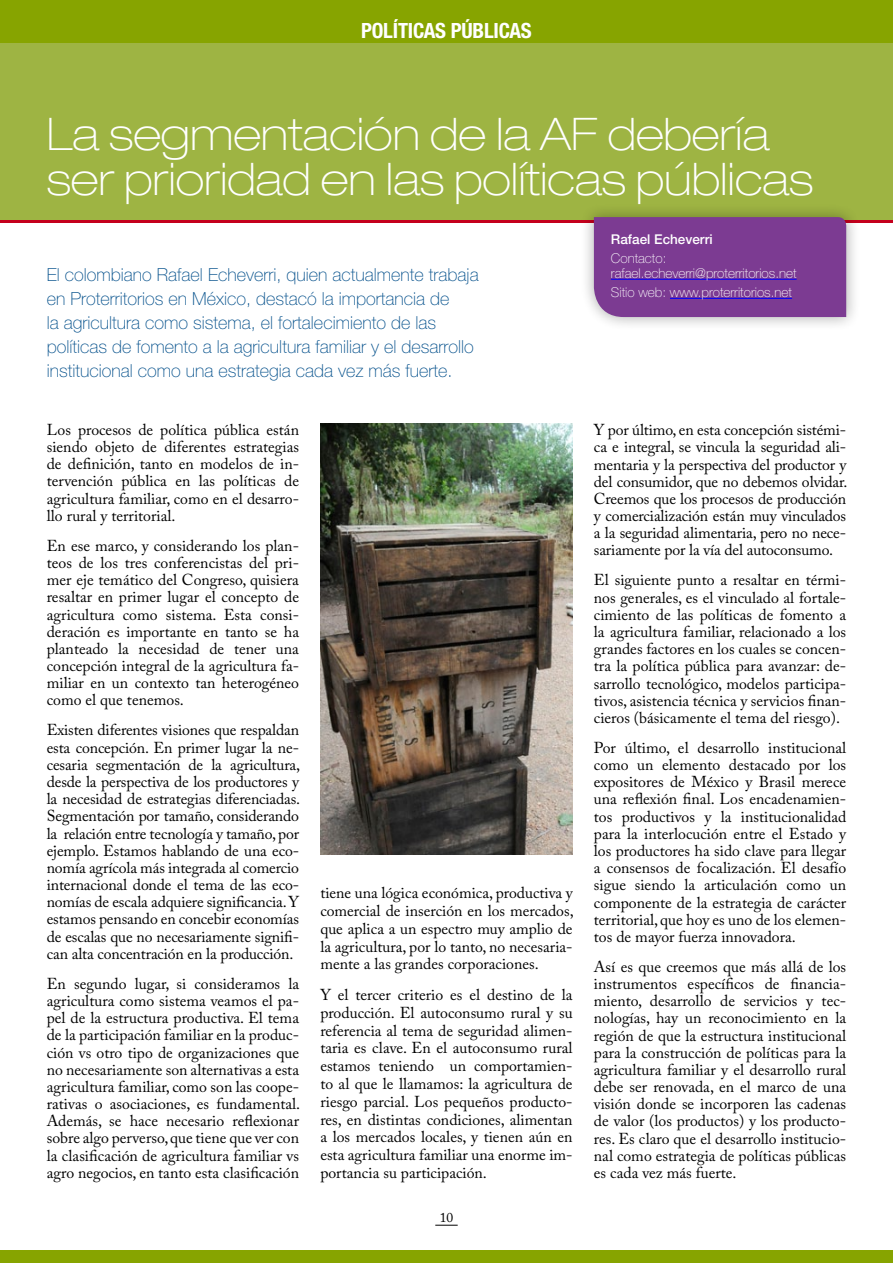
<style>
.page{position:relative;width:893px;height:1263px;background:#fff}
.page>*{position:absolute;margin:0;border:0;box-sizing:border-box;transform-origin:0 0}
.t1{font:100 expanded 45px/45px "Helvetica Neue LT Std";color:#fff}
.t2{font:700 condensed 21px "Helvetica Neue LT Std";letter-spacing:-.01em;color:#fff}
.t3{font:100 18px/24px "Helvetica Neue LT Std";color:#004e8a}
.t4{font:15.75px/17.2px "Adobe Caslon Pro";color:#000;text-align:justify}
.t5{font:100 13.5px/14.9px "Helvetica Neue LT Std";color:#fff}
.t6{font:500 13.5px "Helvetica Neue LT Std";color:#fff}
.t7{font:13.5px "Adobe Caslon Pro";color:#000}
</style>
<div class="page">
<svg style="left:435px;top:1225px;width:23px;height:1px"></svg>
<div style="left:0;top:1250px;width:893px;height:13px;background:#87a400"></div>
<div style="left:0;top:0;width:893px;height:221px;background:#9eb443"></div>
<hr style="left:0;top:220px;width:893px;height:2px;background:#c4001d">
<div style="left:0;top:0;width:893px;height:43px;background:#87a400"></div>
<div style="left:580px;top:203px;width:280px;height:128px;background:#000;opacity:.33"></div>
<div style="left:594px;top:217px;width:252px;height:100px;background:#7c3b92"></div>
<hr style="left:611px;top:279px;width:186px;height:1px;background:#00f">
<hr style="left:670px;top:298px;width:122px;height:1px;background:#00f">
<img style="left:320px;top:423px;width:253px;height:432px">
<h2 class="t2" style="left:361px;top:18px;width:172px">POLÍTICAS PÚBLICAS</h2>
<h1 class="t1" style="left:47px;top:111px;width:768px">La segmentación de la AF debería ser prioridad en las políticas públicas</h1>
<p class="t3" style="left:47px;top:263px;width:433px">El colombiano Rafael Echeverri, quien actualmente trabaja en Proterritorios en México, destacó la importancia de<br>la agricultura como sistema, el fortalecimiento de las políticas de fomento a la agricultura familiar y el desarrollo institucional como una estrategia cada vez más fuerte.</p>
<p class="t4" style="left:47px;top:421px;width:254px">Los procesos de política pública están siendo objeto de diferentes estrategias de definición, tanto en modelos de in&shy;tervención pública en las políticas de agricultura familiar, como en el desarro&shy;llo rural y territorial.</p>
<p class="t4" style="left:47px;top:537px;width:254px">En ese marco, y considerando los plan&shy;teos de los tres conferencistas del pri&shy;mer eje temático del Congreso, quisiera resaltar en primer lugar el concepto de agricultura como sistema. Esta consi&shy;deración es importante en tanto se ha planteado la necesidad de tener una concepción integral de la agricultura fa&shy;miliar en un contexto tan heterogéneo como el que tenemos.</p>
<p class="t4" style="left:47px;top:721px;width:255px">Existen diferentes visiones que respaldan esta concepción. En primer lugar la ne&shy;cesaria segmentación de la agricultura, desde la perspectiva de los productores y la necesidad de estrategias diferenciadas.<br>Segmentación por tamaño, considerando la relación entre tecnología y tamaño, por ejemplo. Estamos hablando de una eco&shy;nomía agrícola más integrada al comercio internacional donde el tema de las eco&shy;nomías de escala adquiere significancia. Y estamos pensando en concebir economías de escalas que no necesariamente signifi&shy;can alta concentración en la producción.</p>
<p class="t4" style="left:47px;top:975px;width:255px">En segundo lugar, si consideramos la agricultura como sistema veamos el pa&shy;pel de la estructura productiva. El tema de la participación familiar en la produc&shy;ción vs otro tipo de organizaciones que no necesariamente son alternativas a esta agricultura familiar, como son las coope&shy;rativas o asociaciones, es fundamental.<br>Además, se hace necesario reflexionar sobre algo perverso, que tiene que ver con la clasificación de agricultura familiar vs agro negocios, en tanto esta clasificación</p>
<p class="t4" style="left:320px;top:884px;width:255px;line-height:17.9px">tiene una lógica económica, productiva y comercial de inserción en los mercados, que aplica a un espectro muy amplio de la agricultura, por lo tanto, no necesaria&shy;mente a las grandes corporaciones.</p>
<p class="t4" style="left:320px;top:985px;width:254px;line-height:17.9px">Y el tercer criterio es el destino de la producción. El autoconsumo rural y su referencia al tema de seguridad alimen&shy;taria es clave. En el autoconsumo rural estamos teniendo un comportamien&shy;to al que le llamamos: la agricultura de riesgo parcial. Los pequeños producto&shy;res, en distintas condiciones, alimentan a los mercados locales, y tienen aún en esta agricultura familiar una enorme im&shy;portancia su participación.</p>
<p class="t7" style="left:440px;top:1209px;width:15px">10</p>
<p class="t6" style="left:611px;top:231px;width:103px">Rafael Echeverri</p>
<p class="t5" style="left:611px;top:251px;width:187px">Contacto: rafael.echeverri@proterritorios.net</p>
<p class="t5" style="left:611px;top:285px;width:183px">Sitio web: www.proterritorios.net</p>
<p class="t4" style="left:594px;top:421px;width:255px">Y por último, en esta concepción sistémi&shy;ca e integral, se vincula la seguridad ali&shy;mentaria y la perspectiva del productor y del consumidor, que no debemos olvidar.<br>Creemos que los procesos de producción y comercialización están muy vinculados a la seguridad alimentaria, pero no nece&shy;sariamente por la vía del autoconsumo.</p>
<p class="t4" style="left:594px;top:571px;width:254px">El siguiente punto a resaltar en térmi&shy;nos generales, es el vinculado al fortale&shy;cimiento de las políticas de fomento a la agricultura familiar, relacionado a los grandes factores en los cuales se concen&shy;tra la política pública para avanzar: de&shy;sarrollo tecnológico, modelos participa&shy;tivos, asistencia técnica y servicios finan&shy;cieros (básicamente el tema del riesgo).</p>
<p class="t4" style="left:594px;top:739px;width:254px">Por último, el desarrollo institucional como un elemento destacado por los expositores de México y Brasil merece una reflexión final. Los encadenamien&shy;tos productivos y la institucionalidad para la interlocución entre el Estado y los productores ha sido clave para llegar a consensos de focalización. El desafío sigue siendo la articulación como un componente de la estrategia de carácter territorial, que hoy es uno de los elemen&shy;tos de mayor fuerza innovadora.</p>
<p class="t4" style="left:594px;top:958px;width:254px">Así es que creemos que más allá de los instrumentos específicos de financia&shy;miento, desarrollo de servicios y tec&shy;nologías, hay un reconocimiento en la región de que la estructura institucional para la construcción de políticas para la agricultura familiar y el desarrollo rural debe ser renovada, en el marco de una visión donde se incorporen las cadenas de valor (los productos) y los producto&shy;res. Es claro que el desarrollo institucio&shy;nal como estrategia de políticas públicas es cada vez más fuerte.</p>
</div>
